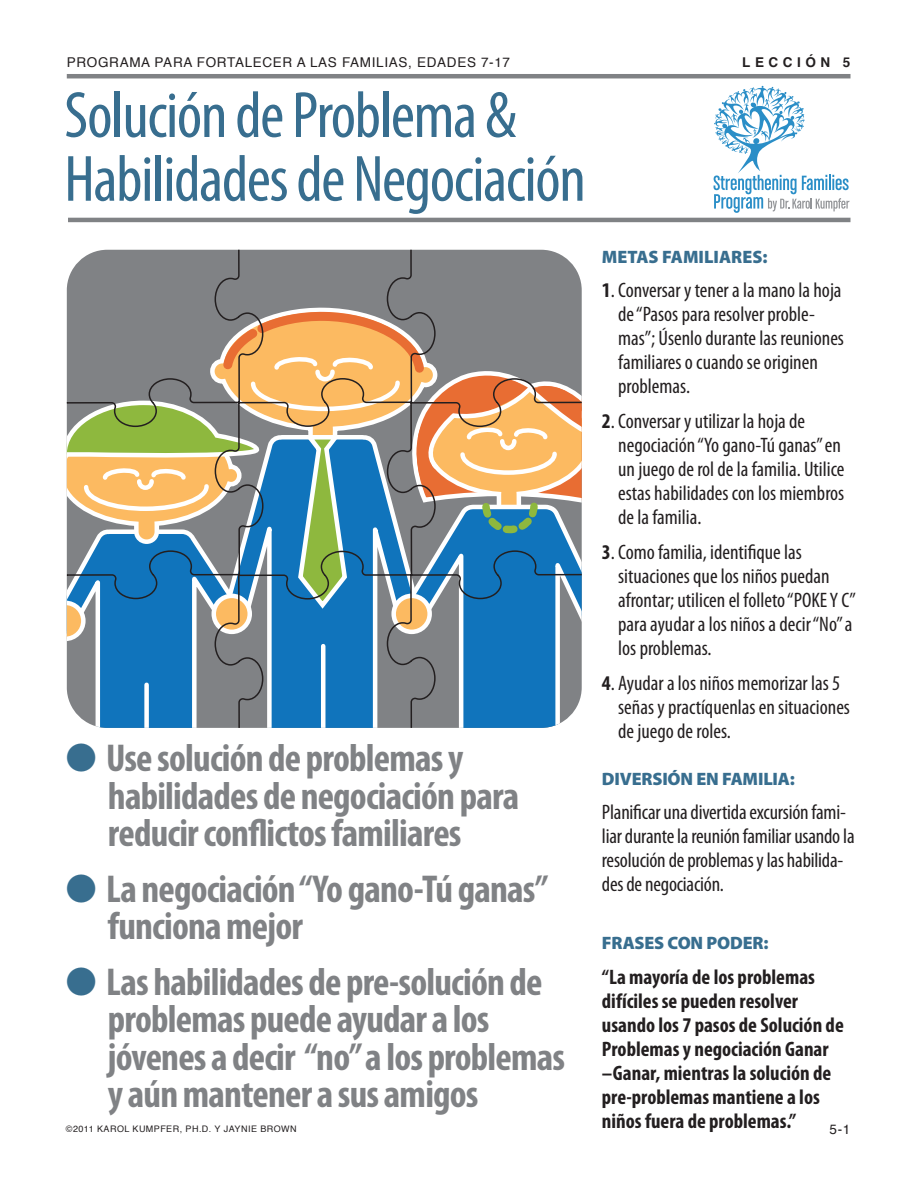
<style>
.page{position:relative;width:918px;height:1188px;background:#fff}
.page>*{position:absolute;margin:0;border:0;box-sizing:border-box;transform-origin:0 0}
.t1{font:condensed 66px "Myriad Pro";letter-spacing:-.02em;color:#386e8f}
.tab_and_space{font:700 condensed 39px/37.5px "Myriad Pro";letter-spacing:-.02em;color:#808285}
.tab_and_space-2{font:condensed 21px/24px "Myriad Pro";color:#231f20}
.tab_and_space-3{font:700 condensed 21px/24px "Myriad Pro";color:#231f20}
.tab_and_space-4{font:900 18px "Myriad Pro";letter-spacing:-.01em;color:#386e8f}
.t2{font:13.5px "Helvetica";letter-spacing:.05em;color:#231f20}
.t3{font:700 13.5px "Helvetica";letter-spacing:.335em;color:#231f20}
.t4{font:9px "Helvetica";letter-spacing:.05em;color:#231f20}
.s1{font-weight:700}
.s2{color:#386e8f}
</style>
<div class="page">
<svg style="left:67px;top:250px;width:515px;height:478px;background:#829295"></svg>
<hr style="left:68px;top:218px;width:783px;height:4px;background:#808285">
<hr style="left:67px;top:74px;width:783px;height:4px;background:#808285">
<svg style="left:714px;top:86px;width:135px;height:127px"></svg>
<p class="t2" style="left:67px;top:52px;width:445px">PROGRAMA PARA FORTALECER A LAS FAMILIAS, EDADES 7-17</p>
<p class="t3" style="left:742px;top:51px;width:110px">LECCIÓN 5</p>
<p class="t1" style="left:64px;top:75px;width:455px">Solución de Problema &amp;</p>
<p class="t1" style="left:64px;top:139px;width:523px">Habilidades de Negociación</p>
<p class="tab_and_space-4" style="left:602px;top:246px;width:167px">METAS FAMILIARES:</p>
<p class="tab_and_space-2" style="left:618px;top:278px;width:227px;text-indent:-16px"><span class="s1">1</span>. Conversar y tener a la mano la hoja de “Pasos para resolver proble&shy;mas”; Úsenlo durante las reuniones familiares o cuando se originen problemas.</p>
<p class="tab_and_space-2" style="left:618px;top:409px;width:228px;text-indent:-16px"><span class="s1">2</span>. Conversar y utilizar la hoja de negociación “Yo gano-Tú ganas” en un juego de rol de la familia. Utilice estas habilidades con los miembros de la familia.</p>
<p class="tab_and_space-2" style="left:618px;top:540px;width:239px;text-indent:-16px"><span class="s1">3</span>. Como familia, identifique las situaciones que los niños puedan afrontar; utilicen el folleto “POKE Y C” para ayudar a los niños a decir “No” a los problemas.</p>
<p class="tab_and_space-2" style="left:618px;top:671px;width:233px;text-indent:-16px"><span class="s1">4</span>. Ayudar a los niños memorizar las 5 señas y practíquenlas en situaciones de juego de roles.</p>
<p class="tab_and_space-4" style="left:602px;top:768px;width:195px">DIVERSIÓN EN FAMILIA:</p>
<p class="tab_and_space-2" style="left:602px;top:800px;width:254px">Planificar una divertida excursión fami&shy;liar durante la reunión familiar usando la resolución de problemas y las habilida&shy;des de negociación.</p>
<p class="tab_and_space" style="left:108px;top:739px;width:413px;text-indent:-42px"><span class="s2">●</span> Use solución de problemas y habilidades de negociación para reducir conflictos familiares</p>
<p class="tab_and_space" style="left:108px;top:869px;width:442px;text-indent:-42px"><span class="s2">●</span> La negociación “Yo gano-Tú ganas” funciona mejor</p>
<p class="tab_and_space" style="left:108px;top:962px;width:459px;text-indent:-42px"><span class="s2">●</span> Las habilidades de pre-solución de problemas puede ayudar a los jóvenes a decir “no” a los problemas y aún mantener a sus amigos</p>
<p class="tab_and_space-4" style="left:602px;top:933px;width:168px">FRASES CON PODER:</p>
<p class="tab_and_space-3" style="left:602px;top:964px;width:243px">“La mayoría de los problemas difíciles se pueden resolver usando los 7 pasos de Solución de<br>Problemas y negociación Ganar –Ganar, mientras la solución de pre-problemas mantiene a los niños fuera de problemas.”</p>
<p class="t4" style="left:66px;top:1122px;width:232px">©2011 KAROL KUMPFER, PH.D. Y JAYNIE BROWN</p>
<p class="t2" style="left:830px;top:1118px;width:22px">5-1</p>
</div>
